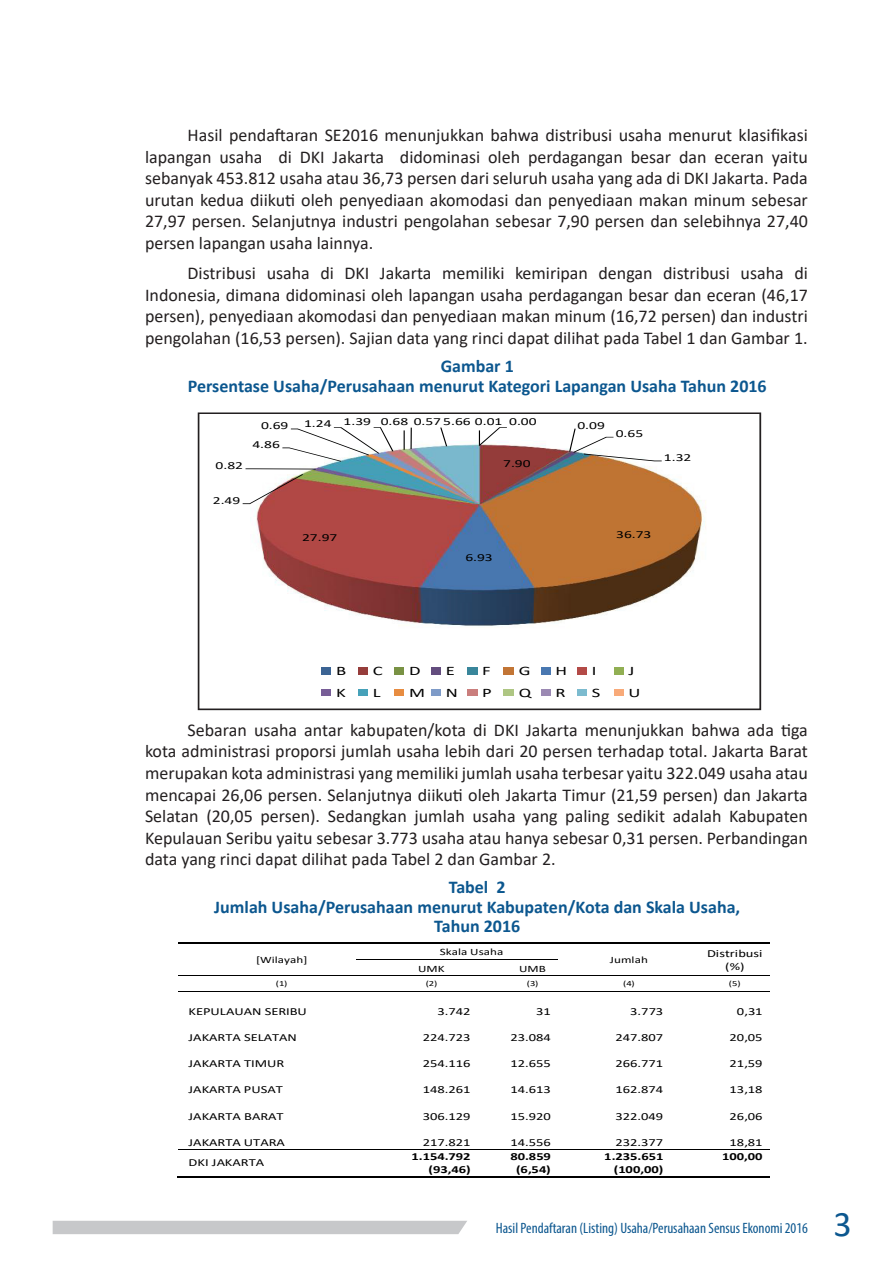
<style>
.page{position:relative;width:893px;height:1263px;background:#fff}
.page>*{position:absolute;margin:0;border:0;box-sizing:border-box;transform-origin:0 0}
.t1{font:36px "Calibri";color:#0c578f}
.t2{font:18px/21.6px "Calibri";color:#231f20;text-align:justify}
.t3{font:700 18px "Calibri";color:#0c578f}
.t4{font:condensed 15px "Myriad Pro";color:#0c578f}
.t5{font:12.9px "Calibri";color:#000;scale:1.44 1}
.t6{font:10.8px "Calibri";color:#000;scale:1.34 1}
.t7{font:10.8px "Calibri";color:#000;scale:1.44 1}
.t8{font:700 10.8px/13.2px "Calibri";color:#000;text-align:right;scale:1.34 1}
.t9{font:9.75px "Calibri";color:#000;scale:1.34 1}
.t10{font:7.8px "Calibri";color:#000;scale:1.34 1}
</style>
<div class="page">
<div style="left:53px;top:1221px;width:414px;height:13px;background:#c7c8ca"></div>
<svg style="left:242px;top:427px;width:464px;height:269px"></svg>
<div style="left:198px;top:412px;width:563px;height:298px;border:2px solid #231f20"></div>
<hr style="left:178px;top:942px;width:178px;height:1px;background:#000">
<hr style="left:178px;top:943px;width:178px;height:1px;background:#000">
<hr style="left:359px;top:942px;width:199px;height:1px;background:#000">
<hr style="left:359px;top:943px;width:199px;height:1px;background:#000">
<hr style="left:561px;top:942px;width:109px;height:1px;background:#000">
<hr style="left:561px;top:943px;width:109px;height:1px;background:#000">
<hr style="left:671px;top:942px;width:98px;height:1px;background:#000">
<hr style="left:671px;top:943px;width:98px;height:1px;background:#000">
<hr style="left:356px;top:959px;width:122px;height:1px;background:#000">
<hr style="left:478px;top:959px;width:80px;height:1px;background:#000">
<hr style="left:178px;top:976px;width:178px;height:1px;background:#000">
<hr style="left:356px;top:976px;width:122px;height:1px;background:#000">
<hr style="left:478px;top:976px;width:80px;height:1px;background:#000">
<hr style="left:559px;top:976px;width:111px;height:1px;background:#000">
<hr style="left:671px;top:976px;width:98px;height:1px;background:#000">
<hr style="left:178px;top:991px;width:178px;height:1px;background:#000">
<hr style="left:356px;top:991px;width:122px;height:1px;background:#000">
<hr style="left:478px;top:991px;width:80px;height:1px;background:#000">
<hr style="left:559px;top:991px;width:111px;height:1px;background:#000">
<hr style="left:671px;top:991px;width:98px;height:1px;background:#000">
<hr style="left:178px;top:1149px;width:178px;height:1px;background:#000">
<hr style="left:356px;top:1149px;width:122px;height:1px;background:#000">
<hr style="left:478px;top:1149px;width:80px;height:1px;background:#000">
<hr style="left:559px;top:1149px;width:111px;height:1px;background:#000">
<hr style="left:671px;top:1149px;width:98px;height:1px;background:#000">
<hr style="left:177px;top:1177px;width:179px;height:1px;background:#000">
<hr style="left:177px;top:1176px;width:179px;height:1px;background:#000">
<hr style="left:358px;top:1177px;width:120px;height:1px;background:#000">
<hr style="left:358px;top:1176px;width:120px;height:1px;background:#000">
<hr style="left:480px;top:1177px;width:78px;height:1px;background:#000">
<hr style="left:480px;top:1176px;width:78px;height:1px;background:#000">
<hr style="left:560px;top:1177px;width:110px;height:1px;background:#000">
<hr style="left:560px;top:1176px;width:110px;height:1px;background:#000">
<hr style="left:672px;top:1177px;width:97px;height:1px;background:#000">
<hr style="left:672px;top:1176px;width:97px;height:1px;background:#000">
<p class="t2" style="left:145px;top:124px;width:664px;text-indent:43px">Hasil pendaftaran SE2016 menunjukkan bahwa distribusi usaha menurut klasifikasi lapangan usaha di DKI Jakarta didominasi oleh perdagangan besar dan eceran yaitu sebanyak 453.812 usaha atau 36,73 persen dari seluruh usaha yang ada di DKI Jakarta. Pada urutan kedua diikuti oleh penyediaan akomodasi dan penyediaan makan minum sebesar 27,97 persen. Selanjutnya industri pengolahan sebesar 7,90 persen dan selebihnya 27,40 persen lapangan usaha lainnya.</p>
<p class="t2" style="left:145px;top:262px;width:664px;text-indent:43px">Distribusi usaha di DKI Jakarta memiliki kemiripan dengan distribusi usaha di Indonesia, dimana didominasi oleh lapangan usaha perdagangan besar dan eceran (46,17 persen), penyediaan akomodasi dan penyediaan makan minum (16,72 persen) dan industri pengolahan (16,53 persen). Sajian data yang rinci dapat dilihat pada Tabel 1 dan Gambar 1.</p>
<p class="t3" style="left:441px;top:353px;width:75px">Gambar 1</p>
<p class="t3" style="left:188px;top:373px;width:580px">Persentase Usaha/Perusahaan menurut Kategori Lapangan Usaha Tahun 2016</p>
<p class="t7" style="left:216px;top:462px;width:21px">0.82</p>
<p class="t7" style="left:261px;top:422px;width:21px">0.69</p>
<p class="t7" style="left:252px;top:441px;width:21px">4.86</p>
<p class="t7" style="left:213px;top:497px;width:21px">2.49</p>
<p class="t7" style="left:304px;top:418px;width:139px">1.24 1.39 0.68 0.57 5.66 0.01</p>
<p class="t7" style="left:509px;top:418px;width:21px">0.00</p>
<p class="t7" style="left:302px;top:534px;width:26px">27.97</p>
<p class="t7" style="left:503px;top:460px;width:21px">7.90</p>
<p class="t7" style="left:465px;top:554px;width:21px">6.93</p>
<p class="t7" style="left:577px;top:422px;width:21px">0.09</p>
<p class="t7" style="left:616px;top:430px;width:21px">0.65</p>
<p class="t7" style="left:664px;top:454px;width:21px">1.32</p>
<p class="t7" style="left:616px;top:531px;width:26px">36.73</p>
<p class="t5" style="left:336px;top:666px;width:9px">B</p>
<p class="t5" style="left:373px;top:666px;width:8px">C</p>
<p class="t5" style="left:409px;top:666px;width:9px">D</p>
<p class="t5" style="left:446px;top:666px;width:8px">E</p>
<p class="t5" style="left:482px;top:666px;width:7px">F</p>
<p class="t5" style="left:519px;top:666px;width:10px">G</p>
<p class="t5" style="left:555px;top:666px;width:10px">H</p>
<p class="t5" style="left:592px;top:666px;width:5px">I</p>
<p class="t5" style="left:628px;top:666px;width:6px">J</p>
<p class="t5" style="left:336px;top:688px;width:8px">K</p>
<p class="t5" style="left:373px;top:688px;width:7px">L</p>
<p class="t5" style="left:409px;top:688px;width:13px">M</p>
<p class="t5" style="left:446px;top:688px;width:10px">N</p>
<p class="t5" style="left:482px;top:688px;width:8px">P</p>
<p class="t5" style="left:519px;top:688px;width:10px">Q</p>
<p class="t5" style="left:555px;top:688px;width:9px">R</p>
<p class="t5" style="left:592px;top:688px;width:7px">S</p>
<p class="t5" style="left:628px;top:688px;width:10px">U</p>
<p class="t2" style="left:145px;top:718px;width:664px;text-indent:43px">Sebaran usaha antar kabupaten/kota di DKI Jakarta menunjukkan bahwa ada tiga kota administrasi proporsi jumlah usaha lebih dari 20 persen terhadap total. Jakarta Barat merupakan kota administrasi yang memiliki jumlah usaha terbesar yaitu 322.049 usaha atau mencapai 26,06 persen. Selanjutnya diikuti oleh Jakarta Timur (21,59 persen) dan Jakarta Selatan (20,05 persen). Sedangkan jumlah usaha yang paling sedikit adalah Kabupaten Kepulauan Seribu yaitu sebesar 3.773 usaha atau hanya sebesar 0,31 persen. Perbandingan data yang rinci dapat dilihat pada Tabel 2 dan Gambar 2.</p>
<p class="t3" style="left:449px;top:875px;width:58px">Tabel 2</p>
<p class="t3" style="left:214px;top:894px;width:527px">Jumlah Usaha/Perusahaan menurut Kabupaten/Kota dan Skala Usaha,</p>
<p class="t3" style="left:434px;top:914px;width:88px">Tahun 2016</p>
<p class="t9" style="left:256px;top:956px;width:40px">[Wilayah]</p>
<p class="t9" style="left:440px;top:948px;width:49px">Skala Usaha</p>
<p class="t6" style="left:707px;top:949px;width:43px">Distribusi</p>
<p class="t9" style="left:610px;top:956px;width:30px">Jumlah</p>
<p class="t9" style="left:418px;top:965px;width:21px">UMK</p>
<p class="t9" style="left:519px;top:965px;width:21px">UMB</p>
<p class="t6" style="left:725px;top:962px;width:16px">(%)</p>
<p class="t10" style="left:276px;top:981px;width:10px">(1)</p>
<p class="t10" style="left:426px;top:981px;width:10px">(2)</p>
<p class="t10" style="left:527px;top:981px;width:10px">(3)</p>
<p class="t10" style="left:623px;top:981px;width:10px">(4)</p>
<p class="t10" style="left:729px;top:981px;width:10px">(5)</p>
<p class="t6" style="left:189px;top:1007px;width:90px">KEPULAUAN SERIBU</p>
<p class="t6" style="left:437px;top:1007px;width:26px">3.742</p>
<p class="t6" style="left:536px;top:1007px;width:13px">31</p>
<p class="t6" style="left:630px;top:1007px;width:26px">3.773</p>
<p class="t6" style="left:737px;top:1007px;width:21px">0,31</p>
<p class="t6" style="left:189px;top:1033px;width:82px">JAKARTA SELATAN</p>
<p class="t6" style="left:423px;top:1033px;width:37px">224.723</p>
<p class="t6" style="left:510px;top:1033px;width:32px">23.084</p>
<p class="t6" style="left:615px;top:1033px;width:37px">247.807</p>
<p class="t6" style="left:729px;top:1033px;width:26px">20,05</p>
<p class="t6" style="left:189px;top:1060px;width:73px">JAKARTA TIMUR</p>
<p class="t6" style="left:423px;top:1060px;width:37px">254.116</p>
<p class="t6" style="left:510px;top:1060px;width:32px">12.655</p>
<p class="t6" style="left:615px;top:1060px;width:37px">266.771</p>
<p class="t6" style="left:729px;top:1060px;width:26px">21,59</p>
<p class="t6" style="left:189px;top:1086px;width:72px">JAKARTA PUSAT</p>
<p class="t6" style="left:423px;top:1086px;width:37px">148.261</p>
<p class="t6" style="left:510px;top:1086px;width:32px">14.613</p>
<p class="t6" style="left:615px;top:1086px;width:37px">162.874</p>
<p class="t6" style="left:729px;top:1086px;width:26px">13,18</p>
<p class="t6" style="left:189px;top:1112px;width:72px">JAKARTA BARAT</p>
<p class="t6" style="left:423px;top:1112px;width:37px">306.129</p>
<p class="t6" style="left:510px;top:1112px;width:32px">15.920</p>
<p class="t6" style="left:615px;top:1112px;width:37px">322.049</p>
<p class="t6" style="left:729px;top:1112px;width:26px">26,06</p>
<p class="t6" style="left:189px;top:1138px;width:73px">JAKARTA UTARA</p>
<p class="t6" style="left:423px;top:1138px;width:37px">217.821</p>
<p class="t6" style="left:510px;top:1138px;width:32px">14.556</p>
<p class="t6" style="left:615px;top:1138px;width:37px">232.377</p>
<p class="t6" style="left:729px;top:1138px;width:26px">18,81</p>
<p class="t6" style="left:189px;top:1159px;width:58px">DKI JAKARTA</p>
<p class="t8" style="left:411px;top:1150px;width:46px">1.154.792 (93,46)</p>
<p class="t8" style="left:510px;top:1150px;width:32px;text-align:center">80.859 (6,54)</p>
<p class="t8" style="left:604px;top:1150px;width:46px">1.235.651 (100,00)</p>
<p class="t8" style="left:722px;top:1150px;width:32px">100,00</p>
<p class="t4" style="left:496px;top:1219px;width:314px">Hasil Pendaftaran (Listing) Usaha/Perusahaan Sensus Ekonomi 2016</p>
<h1 class="t1" style="left:834px;top:1199px;width:20px">3</h1>
</div>
